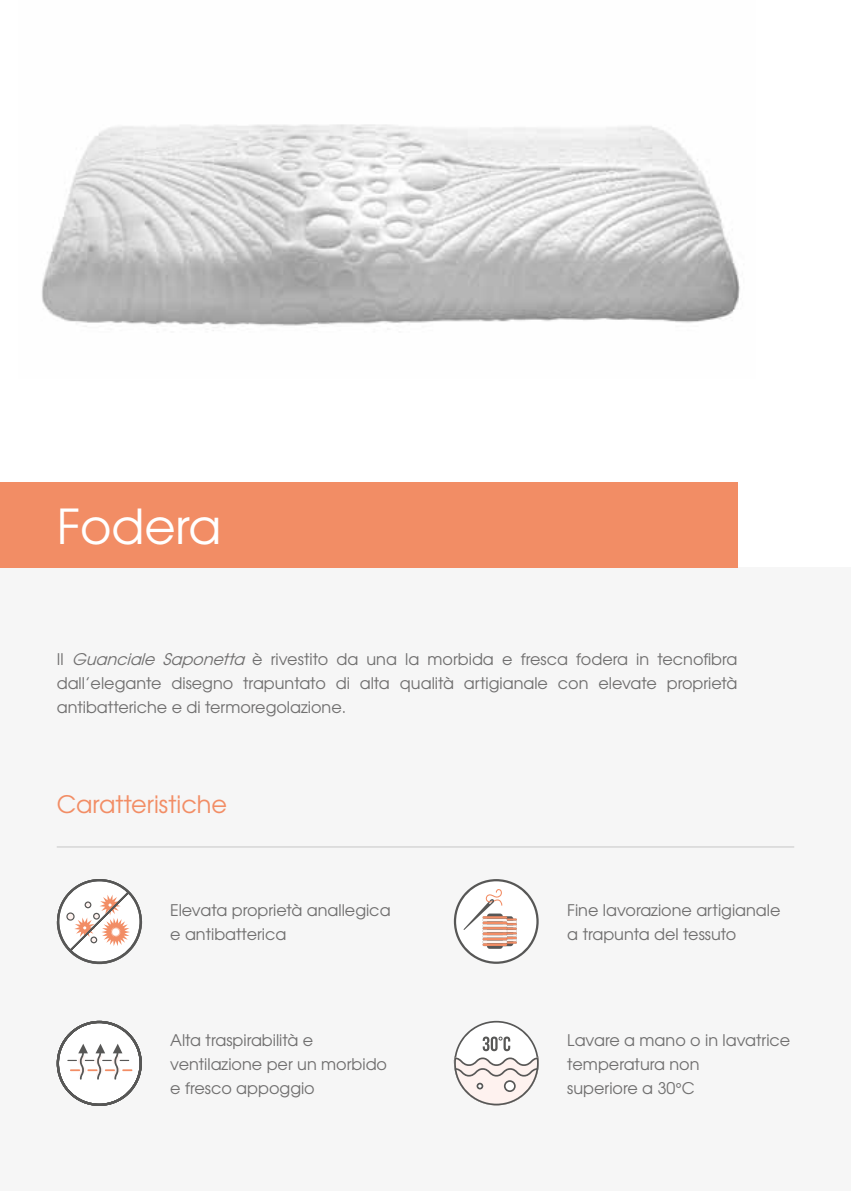
<style>
.page{position:relative;width:851px;height:1191px;background:#fff}
.page>*{position:absolute;margin:0;border:0;box-sizing:border-box;transform-origin:0 0}
.t1{font:48px "Te X Gyre Adventor";color:#fff}
.t2{font:24px "Te X Gyre Adventor";color:#f28d65}
.t3{font:16px/24px "Te X Gyre Adventor";color:#706f6f}
.s1{font-style:italic}
</style>
<div class="page">
<div style="left:0;top:567px;width:850px;height:624px;background:#f6f6f6"></div>
<hr style="left:850px;top:0;width:1px;height:879px;background:#f1e9e3">
<img style="left:41px;top:124px;width:699px;height:207px">
<div style="left:0;top:482px;width:737px;height:85px;background:#f28d65"></div>
<hr style="left:57px;top:846px;width:737px;height:1px;background:#c6c6c6">
<svg style="left:454px;top:879px;width:84px;height:84px"></svg>
<svg style="left:57px;top:1020px;width:85px;height:86px"></svg>
<svg style="left:453px;top:1020px;width:86px;height:85px"></svg>
<svg style="left:57px;top:879px;width:85px;height:85px"></svg>
<h1 class="t1" style="left:57px;top:488px;width:166px">Fodera</h1>
<p class="t3" style="left:57px;top:646px;width:682px;text-align:justify">Il <span class="s1">Guanciale Saponetta</span> è rivestito da una la morbida e fresca fodera in tecnofibra dall’elegante disegno trapuntato di alta qualità artigianale con elevate proprietà antibatteriche e di termoregolazione.</p>
<h2 class="t2" style="left:57px;top:785px;width:172px">Caratteristiche</h2>
<p class="t3" style="left:170px;top:897px;width:222px">Elevata proprietà anallegica e antibatterica</p>
<p class="t3" style="left:567px;top:897px;width:214px">Fine lavorazione artigianale a trapunta del tessuto</p>
<p class="t3" style="left:170px;top:1027px;width:218px">Alta traspirabilità e ventilazione per un morbido e fresco appoggio</p>
<p class="t3" style="left:567px;top:1027px;width:224px">Lavare a mano o in lavatrice temperatura non<br>superiore a 30°C</p>
</div>
